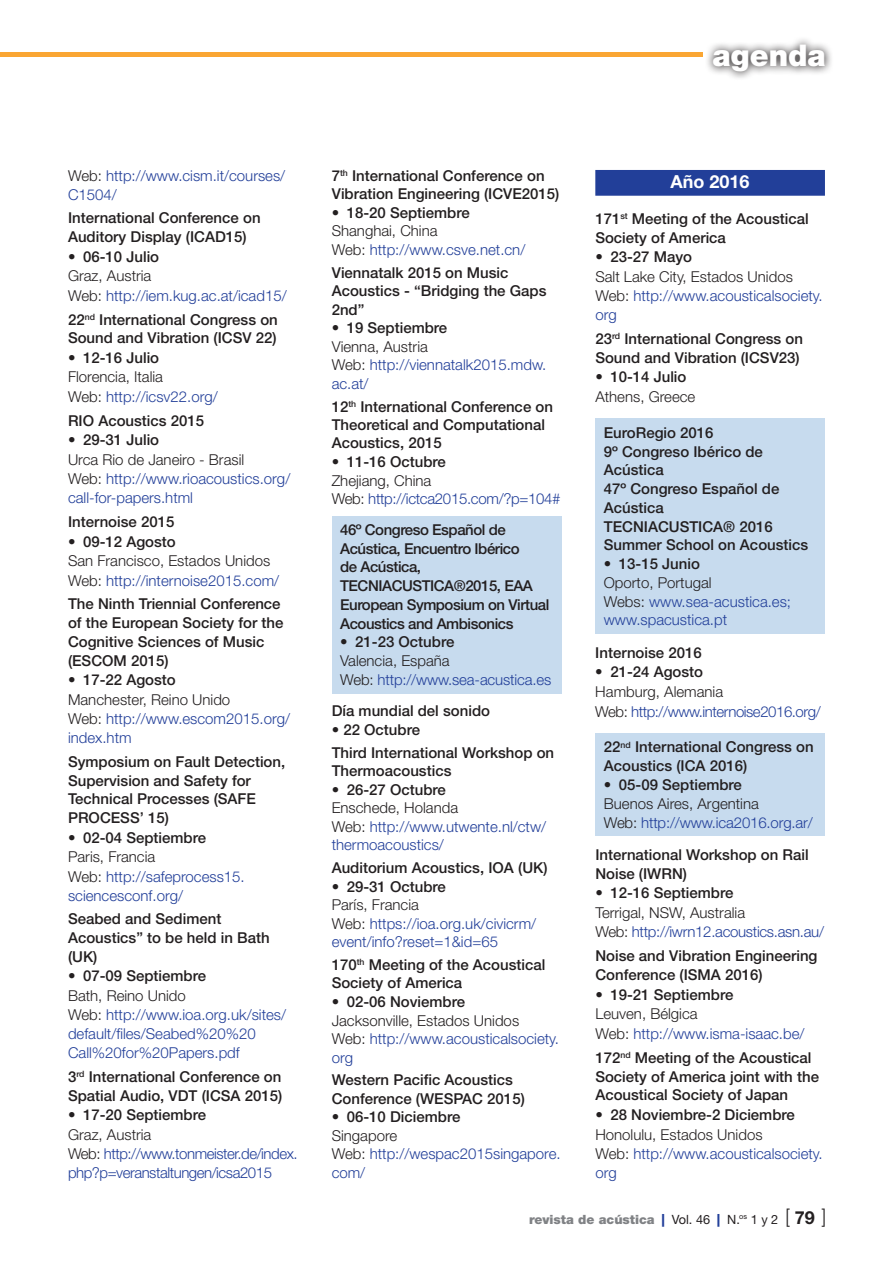
<style>
.page{position:relative;width:893px;height:1263px;background:#fff}
.page>*{position:absolute;margin:0;border:0;box-sizing:border-box;transform-origin:0 0}
.t1{font:900 30px "Helvetica Neue LT Std";color:#fff}
.t2{font:700 18px "Helvetica Neue LT Std";color:#fff}
.t3{font:500 15px/18.8px "Helvetica Neue LT Std";color:#231f20}
.t4{font:300 15px/19.2px "Helvetica Neue LT Std";color:#223f99}
.t5{font:300 15px/19.2px "Helvetica Neue LT Std";letter-spacing:-.03em;color:#223f99}
.t6{font:500 15px/18.8px "Helvetica Neue LT Std";letter-spacing:-.03em;color:#231f20}
.t7{font:300 15px/19.5px "Helvetica Neue LT Std";color:#231f20}
.t8{font:300 15px/18.6px "Helvetica Neue LT Std";letter-spacing:-.02em;color:#223f99}
.t9{font:900 12.75px "Helvetica Neue LT Std";color:#808285}
.s1{color:#231f20}
.s2{color:#223f99}
.s3{font-weight:400;color:#231f20}
.s4{font-weight:300;font-size:19.8px;color:#231f20}
.s5{font-weight:700;font-size:18px;color:#231f20}
</style>
<div class="page">
<div style="left:332px;top:516px;width:229px;height:177px;background:#c7dbee"></div>
<div style="left:595px;top:170px;width:230px;height:26px;background:#223f99"></div>
<div style="left:595px;top:419px;width:230px;height:215px;background:#c7dbee"></div>
<div style="left:595px;top:733px;width:230px;height:103px;background:#c7dbee"></div>
<svg style="left:707px;top:39px;width:124px;height:39px"></svg>
<div style="left:0;top:52px;width:702px;height:5px;background:#faa633"></div>
<h1 class="t1" style="left:713px;top:37px;width:115px">agenda</h1>
<p class="t4" style="left:68px;top:166px;width:219px;line-height:18.8px"><span class="s1">Web:</span> http://www.cism.it/courses/<br>C1504/</p>
<p class="t3" style="left:68px;top:208px;width:194px">International Conference on<br>Auditory Display (ICAD15)</p>
<p class="t3" style="left:68px;top:247px;width:93px">• 06-10 Julio</p>
<p class="t4" style="left:68px;top:266px;width:220px"><span class="s1">Graz, Austria<br>Web:</span> http://iem.kug.ac.at/icad15/</p>
<p class="t3" style="left:68px;top:310px;width:211px">22<sup>nd</sup> International Congress on<br>Sound and Vibration (ICSV 22)</p>
<p class="t3" style="left:68px;top:348px;width:93px">• 12-16 Julio</p>
<p class="t7" style="left:68px;top:367px;width:151px">Florencia, Italia<br>Web: <span class="s2">http://icsv22.org/</span></p>
<p class="t3" style="left:68px;top:411px;width:138px">RIO Acoustics 2015</p>
<p class="t3" style="left:68px;top:430px;width:93px">• 29-31 Julio</p>
<p class="t4" style="left:68px;top:450px;width:224px"><span class="s1">Urca Rio de Janeiro - Brasil<br>Web:</span> http://www.rioacoustics.org/ call-for-papers.html</p>
<p class="t3" style="left:68px;top:512px;width:108px">Internoise 2015</p>
<p class="t3" style="left:68px;top:532px;width:109px">• 09-12 Agosto</p>
<p class="t7" style="left:68px;top:551px;width:213px">San Francisco, Estados Unidos<br>Web: <span class="s2">http://internoise2015.com/</span></p>
<p class="t3" style="left:68px;top:594px;width:217px">The Ninth Triennial Conference of the European Society for the<br>Cognitive Sciences of Music (ESCOM 2015)</p>
<p class="t3" style="left:68px;top:670px;width:109px">• 17-22 Agosto</p>
<p class="t4" style="left:68px;top:689px;width:224px"><span class="s1">Manchester, Reino Unido<br>Web:</span> http://www.escom2015.org/ index.htm</p>
<p class="t3" style="left:68px;top:752px;width:219px">Symposium on Fault Detection,<br>Supervision and Safety for<br>Technical Processes (SAFE<br>PROCESS’ 15)</p>
<p class="t3" style="left:68px;top:828px;width:140px">• 02-04 Septiembre</p>
<p class="t4" style="left:68px;top:847px;width:178px"><span class="s1">Paris, Francia<br>Web:</span> http://safeprocess15. sciencesconf.org/</p>
<p class="t3" style="left:68px;top:909px;width:203px">Seabed and Sediment<br>Acoustics” to be held in Bath (UK)</p>
<p class="t3" style="left:68px;top:966px;width:140px">• 07-09 Septiembre</p>
<p class="t4" style="left:68px;top:986px;width:220px"><span class="s1">Bath, Reino Unido<br>Web:</span> http://www.ioa.org.uk/sites/ default/files/Seabed%20%20<br>Call%20for%20Papers.pdf</p>
<p class="t3" style="left:68px;top:1067px;width:216px">3<sup>rd</sup> International Conference on<br>Spatial Audio, VDT (ICSA 2015)</p>
<p class="t3" style="left:68px;top:1105px;width:140px">• 17-20 Septiembre</p>
<p class="t5" style="left:68px;top:1124px;width:231px"><span class="s1">Graz, Austria<br>Web:</span> http://www.tonmeister.de/index. php?p=veranstaltungen/icsa2015</p>
<p class="t3" style="left:332px;top:166px;width:229px">7<sup>th</sup> International Conference on<br>Vibration Engineering (ICVE2015)</p>
<p class="t3" style="left:332px;top:203px;width:140px">• 18-20 Septiembre</p>
<p class="t4" style="left:332px;top:221px;width:195px;line-height:18.6px"><span class="s1">Shanghai, China<br>Web:</span> http://www.csve.net.cn/</p>
<p class="t3" style="left:332px;top:263px;width:216px">Viennatalk 2015 on Music<br>Acoustics - “Bridging the Gaps<br>2nd”</p>
<p class="t3" style="left:332px;top:318px;width:117px">• 19 Septiembre</p>
<p class="t4" style="left:332px;top:337px;width:216px;line-height:18.5px"><span class="s1">Vienna, Austria<br>Web:</span> http://viennatalk2015.mdw. ac.at/</p>
<p class="t3" style="left:332px;top:397px;width:223px">12<sup>th</sup> International Conference on<br>Theoretical and Computational<br>Acoustics, 2015</p>
<p class="t3" style="left:332px;top:452px;width:116px">• 11-16 Octubre</p>
<p class="t8" style="left:332px;top:471px;width:230px"><span class="s1">Zhejiang, China<br>Web:</span> http://ictca2015.com/?p=104#</p>
<p class="t6" style="left:340px;top:520px;width:211px">46º Congreso Español de<br>Acústica, Encuentro Ibérico<br>de Acústica,<br>TECNIACUSTICA®2015, EAA<br>European Symposium on Virtual<br>Acoustics and Ambisonics</p>
<p class="t3" style="left:340px;top:633px;width:116px">• 21-23 Octubre</p>
<p class="t4" style="left:340px;top:651px;width:213px;line-height:18.8px"><span class="s1">Valencia, España<br>Web:</span> http://www.sea-acustica.es</p>
<p class="t3" style="left:332px;top:701px;width:160px">Día mundial del sonido</p>
<p class="t3" style="left:332px;top:718px;width:224px;line-height:22.8px">• 22 Octubre<br>Third International Workshop on</p>
<p class="t3" style="left:332px;top:761px;width:121px">Thermoacoustics</p>
<p class="t3" style="left:332px;top:780px;width:116px">• 26-27 Octubre</p>
<p class="t4" style="left:332px;top:798px;width:216px;line-height:18.5px"><span class="s1">Enschede, Holanda<br>Web:</span> http://www.utwente.nl/ctw/ thermoacoustics/</p>
<p class="t3" style="left:332px;top:858px;width:217px">Auditorium Acoustics, IOA (UK)</p>
<p class="t3" style="left:332px;top:877px;width:116px">• 29-31 Octubre</p>
<p class="t4" style="left:332px;top:895px;width:206px;line-height:18.5px"><span class="s1">París, Francia<br>Web:</span> https://ioa.org.uk/civicrm/ event/info?reset=1&amp;id=65</p>
<p class="t3" style="left:332px;top:955px;width:215px">170<sup>th</sup> Meeting of the Acoustical<br>Society of America</p>
<p class="t3" style="left:332px;top:992px;width:135px">• 02-06 Noviembre</p>
<p class="t4" style="left:332px;top:1011px;width:229px;line-height:18.5px"><span class="s1">Jacksonville, Estados Unidos<br>Web:</span> http://www.acousticalsociety. org</p>
<p class="t3" style="left:332px;top:1071px;width:195px">Western Pacific Acoustics<br>Conference (WESPAC 2015)</p>
<p class="t3" style="left:332px;top:1107px;width:130px">• 06-10 Diciembre</p>
<p class="t4" style="left:332px;top:1126px;width:230px;line-height:18.5px"><span class="s1">Singapore<br>Web:</span> http://wespac2015singapore. com/</p>
<p class="t2" style="left:671px;top:171px;width:81px">Año 2016</p>
<p class="t3" style="left:595px;top:209px;width:215px">171<sup>st</sup> Meeting of the Acoustical<br>Society of America</p>
<p class="t3" style="left:595px;top:247px;width:98px">• 23-27 Mayo</p>
<p class="t4" style="left:595px;top:267px;width:229px"><span class="s1">Salt Lake City, Estados Unidos<br>Web:</span> http://www.acousticalsociety. org</p>
<p class="t3" style="left:595px;top:329px;width:209px">23<sup>rd</sup> International Congress on<br>Sound and Vibration (ICSV23)</p>
<p class="t3" style="left:595px;top:368px;width:93px">• 10-14 Julio</p>
<p class="t7" style="left:595px;top:387px;width:102px">Athens, Greece</p>
<p class="t3" style="left:604px;top:423px;width:206px">EuroRegio 2016<br>9º Congreso Ibérico de<br>Acústica<br>47º Congreso Español de<br>Acústica<br>TECNIACUSTICA® 2016<br>Summer School on Acoustics</p>
<p class="t3" style="left:604px;top:554px;width:98px">• 13-15 Junio</p>
<p class="t4" style="left:604px;top:573px;width:189px;line-height:18.8px"><span class="s1">Oporto, Portugal<br>Webs:</span> www.sea-acustica.es; www.spacustica.pt</p>
<p class="t3" style="left:595px;top:643px;width:108px">Internoise 2016</p>
<p class="t3" style="left:595px;top:662px;width:109px">• 21-24 Agosto</p>
<p class="t5" style="left:595px;top:681px;width:227px;line-height:19.6px"><span class="s1">Hamburg, Alemania<br>Web:</span> http://www.internoise2016.org/</p>
<p class="t3" style="left:604px;top:738px;width:211px">22<sup>nd</sup> International Congress on<br>Acoustics (ICA 2016)</p>
<p class="t3" style="left:604px;top:775px;width:140px">• 05-09 Septiembre</p>
<p class="t4" style="left:604px;top:794px;width:210px;line-height:18.8px"><span class="s1">Buenos Aires, Argentina<br>Web:</span> http://www.ica2016.org.ar/</p>
<p class="t3" style="left:595px;top:845px;width:215px">International Workshop on Rail<br>Noise (IWRN)</p>
<p class="t3" style="left:595px;top:883px;width:140px">• 12-16 Septiembre</p>
<p class="t8" style="left:595px;top:902px;width:230px;line-height:19.6px"><span class="s1">Terrigal, NSW, Australia<br>Web:</span> http://iwrn12.acoustics.asn.au/</p>
<p class="t3" style="left:595px;top:946px;width:224px">Noise and Vibration Engineering<br>Conference (ISMA 2016)</p>
<p class="t3" style="left:595px;top:985px;width:140px">• 19-21 Septiembre</p>
<p class="t4" style="left:595px;top:1004px;width:211px;line-height:19.6px"><span class="s1">Leuven, Bélgica<br>Web:</span> http://www.isma-isaac.be/</p>
<p class="t3" style="left:595px;top:1048px;width:225px">172<sup>nd</sup> Meeting of the Acoustical<br>Society of America joint with the<br>Acoustical Society of Japan</p>
<p class="t3" style="left:595px;top:1105px;width:201px">• 28 Noviembre-2 Diciembre</p>
<p class="t4" style="left:595px;top:1124px;width:229px"><span class="s1">Honolulu, Estados Unidos<br>Web:</span> http://www.acousticalsociety. org</p>
<p class="t9" style="left:529px;top:1212px;width:298px">revista de acústica <span class="s2">|</span> <span class="s3">Vol. 46</span> <span class="s2">|</span> <span class="s3">N.</span><sup>os</sup> <span class="s3">1 y 2</span> <span class="s4">[</span> <span class="s5">79</span> <span class="s4">]</span></p>
</div>
